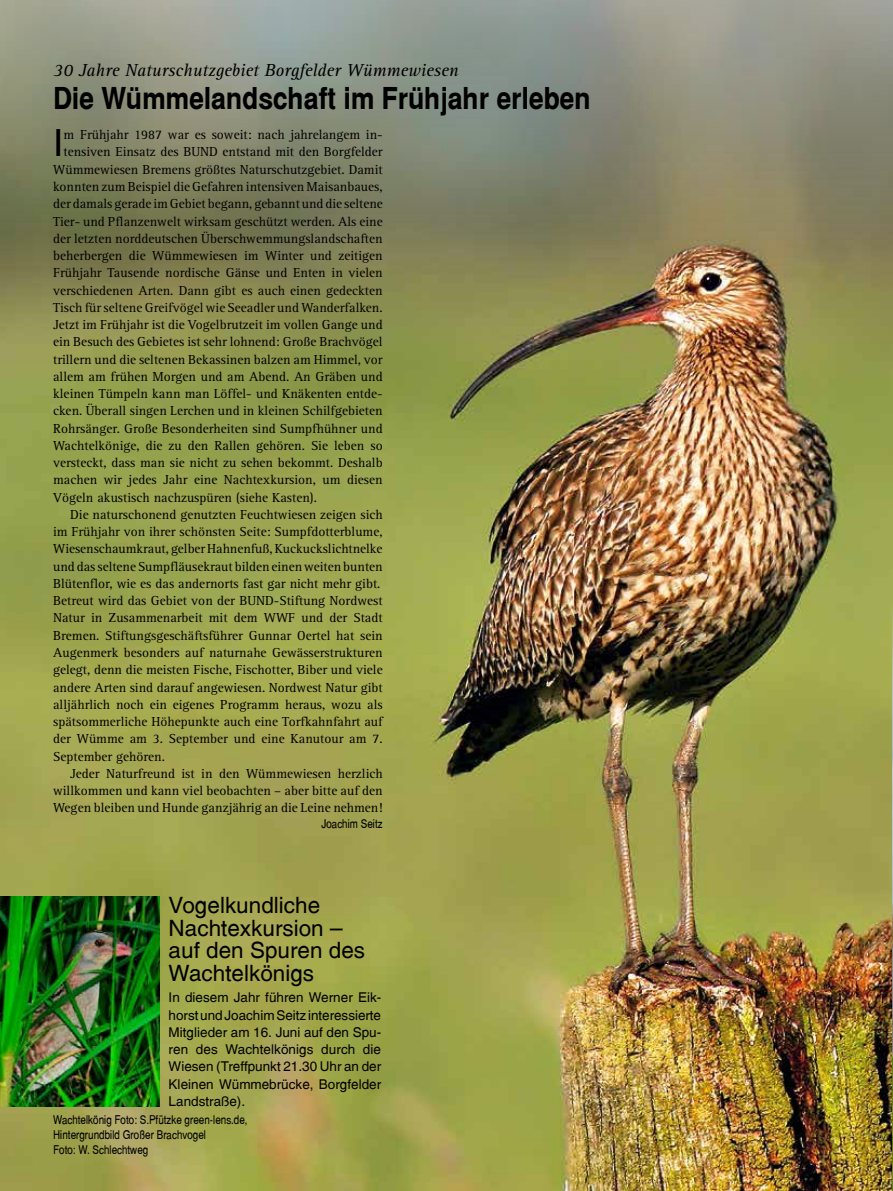
<style>
.page{position:relative;width:893px;height:1191px;background:#fff}
.page>*{position:absolute;margin:0;border:0;box-sizing:border-box;transform-origin:0 0}
.t1{font:37.5px "Switzerland Plain";color:#000}
.t2{font:700 30px "Switzerland Narrow";color:#000;scale:1.07 1}
.t3{font:22.5px/22.5px "Switzerland Plain";color:#000}
.t4{font:italic 18px "Agfa Rotis Serif";color:#000}
.t5{font:13.5px "Agfa Rotis Serif";color:#000}
.t6{font:13.5px/17.2px "Switzerland Plain";color:#000;text-align:justify}
.t7{font:12px/15px "Switzerland Narrow Plain";color:#000}
</style>
<div class="page">
<img style="left:0;top:0;width:893px;height:1191px">
<img style="left:0;top:896px;width:159px;height:210px">
<img style="left:892px;top:597px;width:1px;height:594px">
<h3 class="t4" style="left:53px;top:60px;width:407px">30 Jahre Naturschutzgebiet Borgfelder Wümmewiesen</h3>
<h2 class="t2" style="left:53px;top:81px;width:504px">Die Wümmelandschaft im Frühjahr erleben</h2>
<h1 class="t1" style="left:53px;top:121px;width:12px">I</h1>
<p class="t5" style="left:64px;top:127px;width:321px">m Frühjahr 1987 war es soweit: nach jahrelangem in-</p>
<p class="t5" style="left:64px;top:144px;width:321px">tensiven Einsatz des BUND entstand mit den Borgfelder</p>
<p class="t5" style="left:53px;top:162px;width:331px">Wümmewiesen Bremens größtes Naturschutzgebiet. Damit</p>
<p class="t5" style="left:53px;top:179px;width:331px">konnten zum Beispiel die Gefahren intensiven Maisanbaues,</p>
<p class="t5" style="left:53px;top:196px;width:331px">der damals gerade im Gebiet begann, gebannt und die seltene</p>
<p class="t5" style="left:53px;top:213px;width:331px">Tier- und Pflanzenwelt wirksam geschützt werden. Als eine</p>
<p class="t5" style="left:53px;top:231px;width:331px">der letzten norddeutschen Überschwemmungslandschaften</p>
<p class="t5" style="left:53px;top:248px;width:331px">beherbergen die Wümmewiesen im Winter und zeitigen</p>
<p class="t5" style="left:53px;top:265px;width:331px">Frühjahr Tausende nordische Gänse und Enten in vielen</p>
<p class="t5" style="left:53px;top:282px;width:331px">verschiedenen Arten. Dann gibt es auch einen gedeckten</p>
<p class="t5" style="left:53px;top:300px;width:331px">Tisch für seltene Greifvögel wie Seeadler und Wanderfalken.</p>
<p class="t5" style="left:53px;top:317px;width:331px">Jetzt im Frühjahr ist die Vogelbrutzeit im vollen Gange und</p>
<p class="t5" style="left:53px;top:334px;width:331px">ein Besuch des Gebietes ist sehr lohnend: Große Brachvögel</p>
<p class="t5" style="left:53px;top:351px;width:331px">trillern und die seltenen Bekassinen balzen am Himmel, vor</p>
<p class="t5" style="left:53px;top:369px;width:331px">allem am frühen Morgen und am Abend. An Gräben und</p>
<p class="t5" style="left:53px;top:386px;width:331px">kleinen Tümpeln kann man Löffel- und Knäkenten entde-</p>
<p class="t5" style="left:53px;top:403px;width:331px">cken. Überall singen Lerchen und in kleinen Schilfgebieten</p>
<p class="t5" style="left:53px;top:420px;width:331px">Rohrsänger. Große Besonderheiten sind Sumpfhühner und</p>
<p class="t5" style="left:53px;top:438px;width:331px">Wachtelkönige, die zu den Rallen gehören. Sie leben so</p>
<p class="t5" style="left:53px;top:455px;width:331px">versteckt, dass man sie nicht zu sehen bekommt. Deshalb</p>
<p class="t5" style="left:53px;top:472px;width:331px">machen wir jedes Jahr eine Nachtexkursion, um diesen</p>
<p class="t5" style="left:53px;top:489px;width:265px">Vögeln akustisch nachzuspüren (siehe Kasten).</p>
<p class="t5" style="left:70px;top:507px;width:314px">Die naturschonend genutzten Feuchtwiesen zeigen sich</p>
<p class="t5" style="left:53px;top:524px;width:331px">im Frühjahr von ihrer schönsten Seite: Sumpfdotterblume,</p>
<p class="t5" style="left:53px;top:541px;width:331px">Wiesenschaumkraut, gelber Hahnenfuß, Kuckuckslichtnelke</p>
<p class="t5" style="left:53px;top:558px;width:331px">und das seltene Sumpfläusekraut bilden einen weiten bunten</p>
<p class="t5" style="left:53px;top:576px;width:329px">Blütenflor, wie es das andernorts fast gar nicht mehr gibt.</p>
<p class="t5" style="left:53px;top:593px;width:331px">Betreut wird das Gebiet von der BUND-Stiftung Nordwest</p>
<p class="t5" style="left:53px;top:610px;width:331px">Natur in Zusammenarbeit mit dem WWF und der Stadt</p>
<p class="t5" style="left:53px;top:627px;width:331px">Bremen. Stiftungsgeschäftsführer Gunnar Oertel hat sein</p>
<p class="t5" style="left:53px;top:645px;width:331px">Augenmerk besonders auf naturnahe Gewässerstrukturen</p>
<p class="t5" style="left:53px;top:662px;width:331px">gelegt, denn die meisten Fische, Fischotter, Biber und viele</p>
<p class="t5" style="left:53px;top:679px;width:331px">andere Arten sind darauf angewiesen. Nordwest Natur gibt</p>
<p class="t5" style="left:53px;top:696px;width:331px">alljährlich noch ein eigenes Programm heraus, wozu als</p>
<p class="t5" style="left:53px;top:714px;width:331px">spätsommerliche Höhepunkte auch eine Torfkahnfahrt auf</p>
<p class="t5" style="left:53px;top:731px;width:331px">der Wümme am 3. September und eine Kanutour am 7.</p>
<p class="t5" style="left:53px;top:748px;width:113px">September gehören.</p>
<p class="t5" style="left:70px;top:765px;width:314px">Jeder Naturfreund ist in den Wümmewiesen herzlich</p>
<p class="t5" style="left:53px;top:783px;width:331px">willkommen und kann viel beobachten – aber bitte auf den</p>
<p class="t5" style="left:53px;top:800px;width:331px">Wegen bleiben und Hunde ganzjährig an die Leine nehmen!</p>
<p class="t7" style="left:321px;top:816px;width:63px">Joachim Seitz</p>
<h3 class="t3" style="left:169px;top:894px;width:198px">Vogelkundliche<br>Nachtexkursion – auf den Spuren des<br>Wachtelkönigs</h3>
<p class="t6" style="left:169px;top:989px;width:214px">In diesem Jahr führen Werner Eik&shy;horst und Joachim Seitz interessierte Mitglieder am 16. Juni auf den Spu&shy;ren des Wachtelkönigs durch die Wiesen (Treffpunkt 21.30 Uhr an der Kleinen Wümmebrücke, Borgfelder Landstraße).</p>
<p class="t7" style="left:53px;top:1112px;width:196px">Wachtelkönig Foto: S.Pfützke green-lens.de,<br>Hintergrundbild Großer Brachvogel<br>Foto: W. Schlechtweg</p>
</div>
